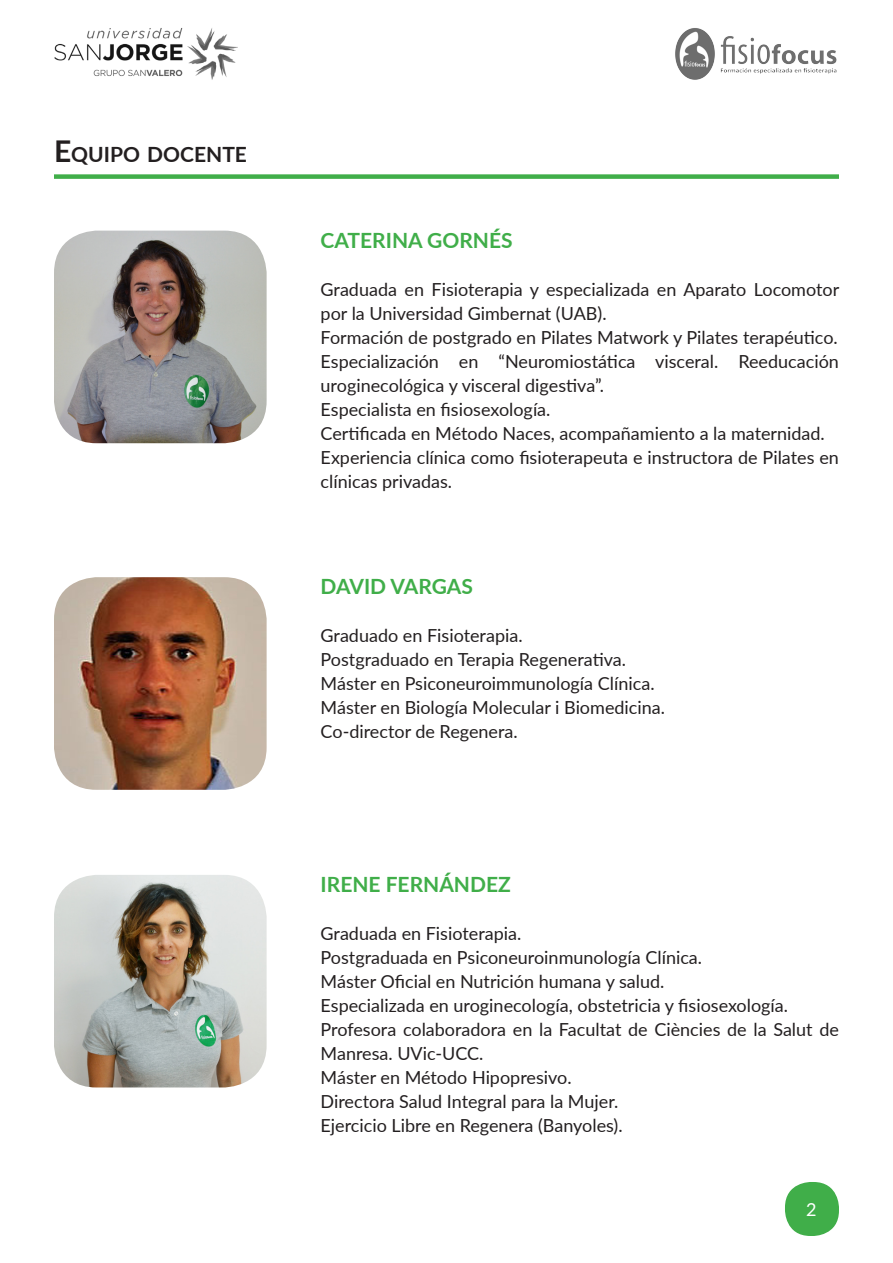
<style>
.page{position:relative;width:893px;height:1263px;background:#fff}
.page>*{position:absolute;margin:0;border:0;box-sizing:border-box;transform-origin:0 0}
.t1{font:700 21px "Lato";color:#40ae49}
.t2{font:700 21px "Lato";color:#231f20}
.t3{font:18px/24px "Lato";color:#231f20}
.t4{font:18px "Lato";color:#fff}
.s1{font-size:30px}
</style>
<div class="page">
<div style="left:785px;top:1182px;width:54px;height:54px;background:#40ae49;border-radius:26px"></div>
<div style="left:54px;top:174px;width:785px;height:5px;background:#40ae49"></div>
<img style="left:54px;top:231px;width:213px;height:212px">
<img style="left:675px;top:28px;width:162px;height:52px">
<img style="left:54px;top:577px;width:213px;height:213px">
<img style="left:54px;top:875px;width:213px;height:212px">
<img style="left:54px;top:28px;width:183px;height:52px">
<p class="t2" style="left:54px;top:139px;width:192px"><span class="s1">E</span>QUIPO DOCENTE</p>
<p class="t1" style="left:321px;top:224px;width:194px">CATERINA GORNÉS</p>
<p class="t3" style="left:321px;top:276px;width:520px">Graduada en Fisioterapia y especializada en Aparato Locomotor por la Universidad Gimbernat (UAB).</p>
<p class="t3" style="left:321px;top:324px;width:519px">Formación de postgrado en Pilates Matwork y Pilates terapéutico.</p>
<p class="t3" style="left:321px;top:348px;width:520px">Especialización en “Neuromiostática visceral. Reeducación uroginecológica y visceral digestiva”.</p>
<p class="t3" style="left:321px;top:396px;width:231px">Especialista en fisiosexología.</p>
<p class="t3" style="left:321px;top:420px;width:506px">Certificada en Método Naces, acompañamiento a la maternidad.</p>
<p class="t3" style="left:321px;top:444px;width:520px">Experiencia clínica como fisioterapeuta e instructora de Pilates en clínicas privadas.</p>
<p class="t1" style="left:321px;top:571px;width:154px">DAVID VARGAS</p>
<p class="t3" style="left:321px;top:623px;width:203px">Graduado en Fisioterapia.</p>
<p class="t3" style="left:321px;top:647px;width:307px">Postgraduado en Terapia Regenerativa.</p>
<p class="t3" style="left:321px;top:671px;width:335px">Máster en Psiconeuroimmunología Clínica.</p>
<p class="t3" style="left:321px;top:695px;width:346px">Máster en Biología Molecular i Biomedicina.</p>
<p class="t3" style="left:321px;top:719px;width:199px">Co-director de Regenera.</p>
<p class="t1" style="left:321px;top:869px;width:192px">IRENE FERNÁNDEZ</p>
<p class="t3" style="left:321px;top:920px;width:202px">Graduada en Fisioterapia.</p>
<p class="t3" style="left:321px;top:944px;width:383px">Postgraduada en Psiconeuroinmunología Clínica.</p>
<p class="t3" style="left:321px;top:968px;width:345px">Máster Oficial en Nutrición humana y salud.</p>
<p class="t3" style="left:321px;top:992px;width:469px">Especializada en uroginecología, obstetricia y fisiosexología.</p>
<p class="t3" style="left:321px;top:1016px;width:520px">Profesora colaboradora en la Facultat de Ciències de la Salut de<br>Manresa. UVic-UCC.</p>
<p class="t3" style="left:321px;top:1064px;width:253px">Máster en Método Hipopresivo.</p>
<p class="t3" style="left:321px;top:1088px;width:299px">Directora Salud Integral para la Mujer.</p>
<p class="t3" style="left:321px;top:1112px;width:304px">Ejercicio Libre en Regenera (Banyoles).</p>
<p class="t4" style="left:806px;top:1197px;width:12px">2</p>
</div>
